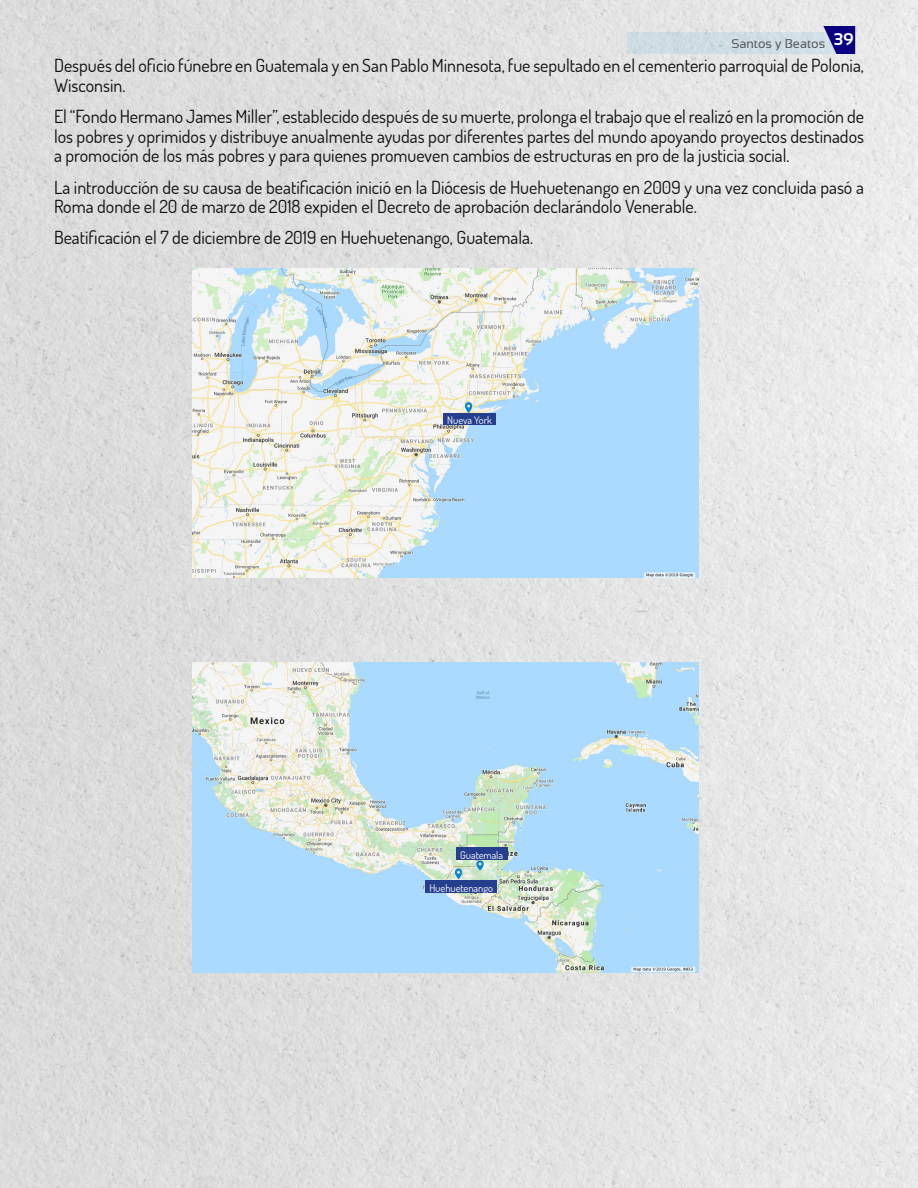
<style>
.page{position:relative;width:918px;height:1188px;background:#fff}
.page>*{position:absolute;margin:0;border:0;box-sizing:border-box;transform-origin:0 0}
.t1{font:18px/19.5px "Dosis";color:#0d0d0d}
.t2{font:12.75px "Sansation";color:#57585a}
.No_Spacing{font:10.5px "Dosis";color:#fff}
</style>
<div class="page">
<img style="left:0;top:0;width:918px;height:1188px">
<div style="left:627px;top:33px;width:213px;height:21px;background:#cfdee4"></div>
<svg style="left:823px;top:26px;width:32px;height:28px"></svg>
<img style="left:192px;top:268px;width:507px;height:309px">
<img style="left:192px;top:662px;width:507px;height:310px">
<div style="left:426px;top:881px;width:71px;height:12px;background:#253f8e"></div>
<div style="left:456px;top:847px;width:51px;height:12px;background:#253f8e"></div>
<div style="left:443px;top:413px;width:53px;height:12px;background:#253f8e"></div>
<p class="t2" style="left:731px;top:37px;width:124px">Santos y Beatos <sup>39</sup></p>
<p class="t1" style="left:54px;top:56px;width:812px">Después del oficio fúnebre en Guatemala y en San Pablo Minnesota, fue sepultado en el cementerio parroquial de Polonia,<br>Wisconsin.</p>
<p class="t1" style="left:54px;top:107px;width:812px;text-align:justify">El “Fondo Hermano James Miller”, establecido después de su muerte, prolonga el trabajo que el realizó en la promoción de los pobres y oprimidos y distribuye anualmente ayudas por diferentes partes del mundo apoyando proyectos destinados a promoción de los más pobres y para quienes promueven cambios de estructuras en pro de la justicia social.</p>
<p class="t1" style="left:54px;top:177px;width:812px">La introducción de su causa de beatificación inició en la Diócesis de Huehuetenango en 2009 y una vez concluida pasó a<br>Roma donde el 20 de marzo de 2018 expiden el Decreto de aprobación declarándolo Venerable.</p>
<p class="t1" style="left:54px;top:228px;width:481px">Beatificación el 7 de diciembre de 2019 en Huehuetenango, Guatemala.</p>
<p class="No_Spacing" style="left:447px;top:413px;width:46px">Nueva York</p>
<p class="No_Spacing" style="left:460px;top:848px;width:44px">Guatemala</p>
<p class="No_Spacing" style="left:429px;top:881px;width:65px">Huehuetenango</p>
</div>
